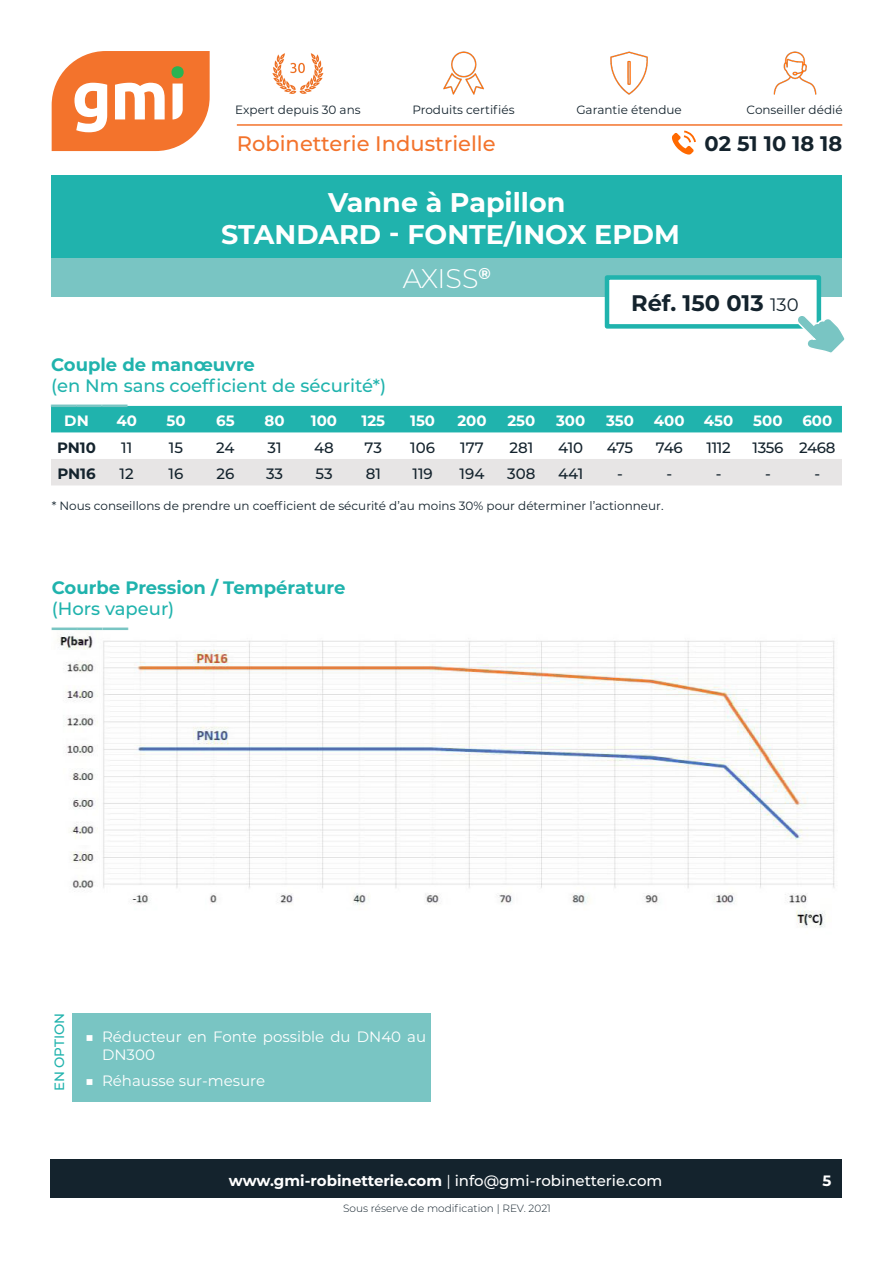
<style>
.page{position:relative;width:893px;height:1263px;background:#fff}
.page>*{position:absolute;margin:0;border:0;box-sizing:border-box;transform-origin:0 0}
.TITRE_Fiche_produit{font:700 27px "Montserrat";color:#fff}
.TITRE_Fiche_produit-2{font:300 27px "Montserrat";letter-spacing:-.01em;color:#fff}
.SOULIGNEMENT_SOUS-TI{font:700 25.5px "Montserrat";color:#79c5c3}
.RÉFÉRENCE{font:700 22.5px "Montserrat";color:#14232d}
.t1{font:500 21px "Montserrat";color:#f3732c}
.t2{font:700 21px "Montserrat";color:#14232d}
.SOUS-TITRE{font:500 18px "Montserrat";color:#20b3ad}
.SOUS-TITRE-2{font:700 18px "Montserrat";color:#20b3ad}
.t3{font:500 15px "Montserrat";color:#14232d}
.t4{font:15px/18px "Montserrat";color:#fff}
.t5{font:500 15px "Montserrat";color:#fff}
.t6{font:700 15px "Montserrat";color:#fff}
.t7{font:700 15px "Montserrat";color:#14232d}
.t8{font:500 13.5px "Montserrat";color:#20b3ad}
.MENTION_SPÉCIALE{font:12px "Montserrat";color:#14232d}
.NOTE_BAS_DE_PAGE{font:300 10.5px "Montserrat";color:#14232d}
.s1{font-weight:400;font-size:18px}
.s2{font-weight:500}
.s3{font-weight:700}
.s4{font-weight:400}
</style>
<div class="page">
<div style="left:52px;top:175px;width:790px;height:83px;background:#20b3ad"></div>
<div style="left:52px;top:258px;width:790px;height:39px;background:#79c5c3"></div>
<div style="left:605px;top:275px;width:216px;height:54px;background:#fff;border:4px solid #20b3ad"></div>
<div style="left:50px;top:1160px;width:792px;height:38px;background:#14232d"></div>
<svg style="left:52px;top:51px;width:158px;height:100px"></svg>
<hr style="left:237px;top:124px;width:605px;height:2px;background:#f3732c">
<img style="left:443px;top:51px;width:41px;height:44px">
<img style="left:610px;top:51px;width:38px;height:44px">
<img style="left:773px;top:51px;width:44px;height:44px">
<svg style="left:672px;top:131px;width:24px;height:24px"></svg>
<svg style="left:795px;top:313px;width:50px;height:40px"></svg>
<img style="left:272px;top:53px;width:52px;height:41px">
<img style="left:57px;top:634px;width:778px;height:294px">
<div style="left:72px;top:1013px;width:359px;height:88px;background:#79c5c3"></div>
<div style="left:51px;top:406px;width:791px;height:26px;background:#20b3ad"></div>
<div style="left:51px;top:459px;width:791px;height:26px;background:#e7e5e5"></div>
<p class="MENTION_SPÉCIALE" style="left:235px;top:101px;width:127px">Expert depuis 30 ans</p>
<p class="MENTION_SPÉCIALE" style="left:412px;top:101px;width:104px">Produits certifiés</p>
<p class="MENTION_SPÉCIALE" style="left:576px;top:101px;width:107px">Garantie étendue</p>
<p class="MENTION_SPÉCIALE" style="left:747px;top:101px;width:98px">Conseiller dédié</p>
<h3 class="t1" style="left:237px;top:129px;width:260px">Robinetterie Industrielle</h3>
<h3 class="t2" style="left:705px;top:129px;width:139px">02 51 10 18 18</h3>
<p class="TITRE_Fiche_produit" style="left:328px;top:183px;width:239px">Vanne à Papillon</p>
<p class="TITRE_Fiche_produit" style="left:221px;top:215px;width:460px">STANDARD - FONTE/INOX EPDM</p>
<p class="TITRE_Fiche_produit-2" style="left:403px;top:260px;width:90px">AXISS<sup>®</sup></p>
<p class="RÉFÉRENCE" style="left:631px;top:287px;width:169px">Réf. 150 013 <span class="s1">130</span></p>
<p class="SOUS-TITRE-2" style="left:51px;top:352px;width:205px">Couple de manœuvre</p>
<p class="SOUS-TITRE" style="left:51px;top:373px;width:337px">(en Nm sans coefficient de sécurité*)</p>
<p class="SOULIGNEMENT_SOUS-TI" style="left:51px;top:386px;width:78px">――—</p>
<p class="t6" style="left:64px;top:410px;width:26px">DN</p>
<p class="t6" style="left:116px;top:410px;width:22px">40</p>
<p class="t6" style="left:166px;top:410px;width:21px">50</p>
<p class="t6" style="left:216px;top:410px;width:20px">65</p>
<p class="t6" style="left:265px;top:410px;width:22px">80</p>
<p class="t6" style="left:311px;top:410px;width:28px">100</p>
<p class="t6" style="left:361px;top:410px;width:25px">125</p>
<p class="t6" style="left:410px;top:410px;width:26px">150</p>
<p class="t6" style="left:457px;top:410px;width:31px">200</p>
<p class="t6" style="left:507px;top:410px;width:29px">250</p>
<p class="t6" style="left:556px;top:410px;width:31px">300</p>
<p class="t6" style="left:606px;top:410px;width:29px">350</p>
<p class="t6" style="left:654px;top:410px;width:32px">400</p>
<p class="t6" style="left:704px;top:410px;width:31px">450</p>
<p class="t6" style="left:753px;top:410px;width:31px">500</p>
<p class="t6" style="left:802px;top:410px;width:31px">600</p>
<p class="t7" style="left:57px;top:437px;width:41px">PN10</p>
<p class="t3" style="left:121px;top:437px;width:13px">11</p>
<p class="t3" style="left:169px;top:437px;width:16px">15</p>
<p class="t3" style="left:216px;top:437px;width:20px">24</p>
<p class="t3" style="left:268px;top:437px;width:16px">31</p>
<p class="t3" style="left:314px;top:437px;width:21px">48</p>
<p class="t3" style="left:365px;top:437px;width:19px">73</p>
<p class="t3" style="left:410px;top:437px;width:26px">106</p>
<p class="t3" style="left:460px;top:437px;width:25px">177</p>
<p class="t3" style="left:509px;top:437px;width:25px">281</p>
<p class="t3" style="left:558px;top:437px;width:27px">410</p>
<p class="t3" style="left:607px;top:437px;width:28px">475</p>
<p class="t3" style="left:656px;top:437px;width:28px">746</p>
<p class="t3" style="left:706px;top:437px;width:26px">1112</p>
<p class="t3" style="left:752px;top:437px;width:32px">1356</p>
<p class="t3" style="left:799px;top:437px;width:38px">2468</p>
<p class="t7" style="left:57px;top:463px;width:40px">PN16</p>
<p class="t3" style="left:120px;top:464px;width:16px">12</p>
<p class="t3" style="left:169px;top:464px;width:16px">16</p>
<p class="t3" style="left:216px;top:464px;width:19px">26</p>
<p class="t3" style="left:266px;top:464px;width:19px">33</p>
<p class="t3" style="left:315px;top:464px;width:19px">53</p>
<p class="t3" style="left:366px;top:464px;width:17px">81</p>
<p class="t3" style="left:412px;top:464px;width:22px">119</p>
<p class="t3" style="left:460px;top:464px;width:26px">194</p>
<p class="t3" style="left:507px;top:464px;width:30px">308</p>
<p class="t3" style="left:558px;top:464px;width:27px">441</p>
<p class="t3" style="left:617px;top:464px;width:7px">-</p>
<p class="t3" style="left:666px;top:464px;width:7px">-</p>
<p class="t3" style="left:716px;top:464px;width:7px">-</p>
<p class="t3" style="left:765px;top:464px;width:7px">-</p>
<p class="t3" style="left:814px;top:464px;width:7px">-</p>
<p class="MENTION_SPÉCIALE" style="left:52px;top:497px;width:613px">* Nous conseillons de prendre un coefficient de sécurité d’au moins 30% pour déterminer l’actionneur.</p>
<p class="SOUS-TITRE-2" style="left:52px;top:575px;width:295px">Courbe Pression / Température</p>
<p class="SOUS-TITRE" style="left:52px;top:596px;width:124px">(Hors vapeur)</p>
<p class="SOULIGNEMENT_SOUS-TI" style="left:52px;top:609px;width:78px">――—</p>
<p class="t8" style="left:50px;top:1091px;width:80px;rotate:-90deg">EN OPTION</p>
<p class="t4" style="left:102px;top:1027px;width:326px;text-indent:-17px"><span class="s2">■</span> Réducteur en Fonte possible du DN40 au<br>DN300</p>
<p class="t4" style="left:85px;top:1071px;width:181px"><span class="s2">■</span> Réhausse sur-mesure</p>
<p class="t5" style="left:229px;top:1170px;width:435px"><span class="s3">www.gmi-robinetterie.com</span> <span class="s4">|</span> info@gmi-robinetterie.com</p>
<p class="t6" style="left:822px;top:1170px;width:10px">5</p>
<p class="NOTE_BAS_DE_PAGE" style="left:343px;top:1201px;width:209px">Sous réserve de modification | REV. 2021</p>
</div>
